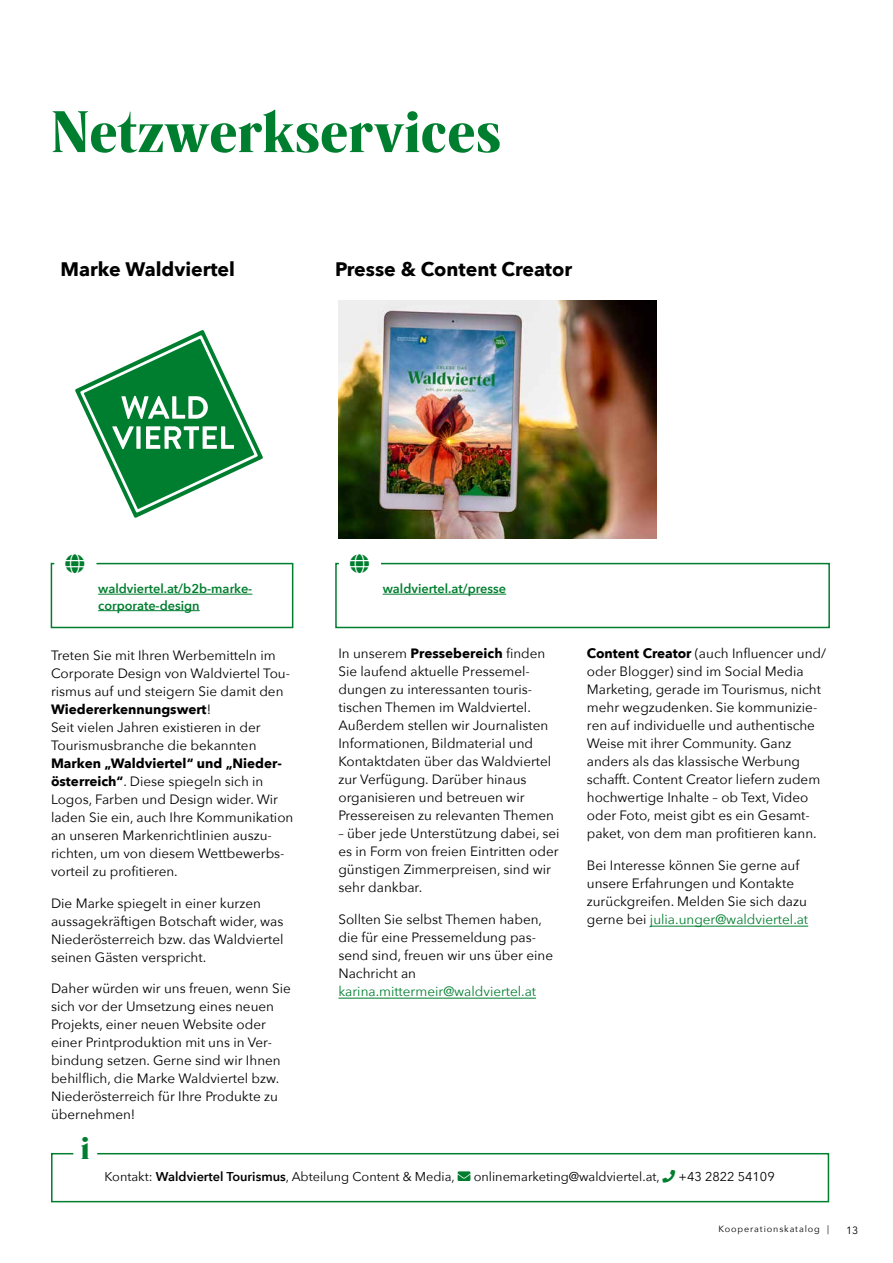
<style>
.page{position:relative;width:893px;height:1263px;background:#fff}
.page>*{position:absolute;margin:0;border:0;box-sizing:border-box;transform-origin:0 0}
.t1{font:900 55.5px "Rando Display";color:#007e2f}
.t2{font:900 30px "Rando Display";color:#007e2f}
.t3{font:700 19.5px "Avenir Next";color:#000}
.t4{font:13.5px/18px "Avenir Next";color:#000}
.t5{font:13.5px "Avenir Next";color:#007e2f}
.t6{font:12.75px "Avenir Next";color:#000}
.t7{font:600 12.75px/16.5px "Avenir Next";color:#007e2f}
.t8{font:10.5px "Avenir Next";color:#000}
.t9{font:9px "Avenir Next";letter-spacing:.1em;color:#000}
.s1{font-weight:700}
.s2{color:#007e2f}
.s3{font-weight:600}
</style>
<div class="page">
<svg style="left:75px;top:330px;width:188px;height:188px"></svg>
<hr style="left:338px;top:998px;width:198px;height:1px;background:#007e2f">
<hr style="left:650px;top:926px;width:158px;height:1px;background:#007e2f">
<img style="left:338px;top:301px;width:318px;height:238px">
<svg style="left:51px;top:1152px;width:779px;height:51px"></svg>
<svg style="left:50px;top:562px;width:244px;height:67px"></svg>
<svg style="left:335px;top:562px;width:495px;height:67px"></svg>
<h1 class="t1" style="left:51px;top:91px;width:452px">Netzwerkservices</h1>
<h3 class="t3" style="left:61px;top:252px;width:176px">Marke Waldviertel</h3>
<h3 class="t3" style="left:335px;top:253px;width:238px">Presse &amp; Content Creator</h3>
<p class="t7" style="left:98px;top:580px;width:156px">waldviertel.at/b2b-marke&shy;corporate-design</p>
<p class="t7" style="left:383px;top:580px;width:125px">waldviertel.at/presse</p>
<p class="t4" style="left:338px;top:644px;width:217px">In unserem <span class="s1">Pressebereich</span> finden Sie laufend aktuelle Pressemel&shy;dungen zu interessanten touris&shy;tischen Themen im Waldviertel.<br>Außerdem stellen wir Journalisten Informationen, Bildmaterial und Kontaktdaten über das Waldviertel zur Verfügung. Darüber hinaus organisieren und betreuen wir Pressereisen zu relevanten Themen</p>
<p class="t4" style="left:338px;top:824px;width:223px">– über jede Unterstützung dabei, sei es in Form von freien Eintritten oder günstigen Zimmerpreisen, sind wir sehr dankbar.</p>
<p class="t4" style="left:338px;top:909px;width:216px">Sollten Sie selbst Themen haben, die für eine Pressemeldung pas&shy;send sind, freuen wir uns über eine<br>Nachricht an</p>
<p class="t5" style="left:338px;top:980px;width:199px">karina.mittermeir@waldviertel.at</p>
<p class="t4" style="left:587px;top:644px;width:241px"><span class="s1">Content Creator</span> (auch Influencer und/ oder Blogger) sind im Social Media Marketing, gerade im Tourismus, nicht mehr wegzudenken. Sie kommunizie&shy;ren auf individuelle und authentische Weise mit ihrer Community. Ganz anders als das klassische Werbung schafft. Content Creator liefern zudem hochwertige Inhalte – ob Text, Video oder Foto, meist gibt es ein Gesamt&shy;paket, von dem man profitieren kann.</p>
<p class="t4" style="left:587px;top:855px;width:223px">Bei Interesse können Sie gerne auf unsere Erfahrungen und Kontakte zurückgreifen. Melden Sie sich dazu gerne bei <span class="s2">julia.unger@waldviertel.at</span></p>
<p class="t4" style="left:51px;top:646px;width:241px">Treten Sie mit Ihren Werbemitteln im Corporate Design von Waldviertel Tou&shy;rismus auf und steigern Sie damit den <span class="s1">Wiedererkennungswert</span>!<br>Seit vielen Jahren existieren in der Tourismusbranche die bekannten</p>
<p class="t4" style="left:51px;top:754px;width:244px"><span class="s1">Marken „Waldviertel“ und „Nieder&shy;österreich“</span>. Diese spiegeln sich in Logos, Farben und Design wider. Wir laden Sie ein, auch Ihre -Kommunikation an unseren Markenrichtlinien auszu&shy;richten, um von diesem Wettbewerbs&shy;vorteil zu profitieren.</p>
<p class="t4" style="left:51px;top:893px;width:234px">Die Marke spiegelt in einer kurzen aussagekräftigen Botschaft wider, was Niederösterreich bzw. das Waldviertel seinen Gästen verspricht.</p>
<p class="t4" style="left:51px;top:979px;width:241px">Daher würden wir uns freuen, wenn Sie sich vor der Umsetzung eines neuen Projekts, einer neuen Website oder einer Printproduktion mit uns in Ver&shy;bindung setzen. Gerne sind wir Ihnen behilflich, die Marke Waldviertel bzw.<br>Niederösterreich für Ihre Produkte zu übernehmen!</p>
<h2 class="t2" style="left:81px;top:1126px;width:10px">i</h2>
<p class="t6" style="left:105px;top:1165px;width:557px">Kontakt: <span class="s3">Waldviertel Tourismus</span>, Abteilung Content &amp; Media, <span class="s2">→</span> onlinemarketing@waldviertel.at,</p>
<p class="t6" style="left:678px;top:1165px;width:98px">+43 2822 54109</p>
<p class="t9" style="left:718px;top:1221px;width:112px">Kooperationskatalog |</p>
<p class="t8" style="left:846px;top:1221px;width:14px">13</p>
</div>
